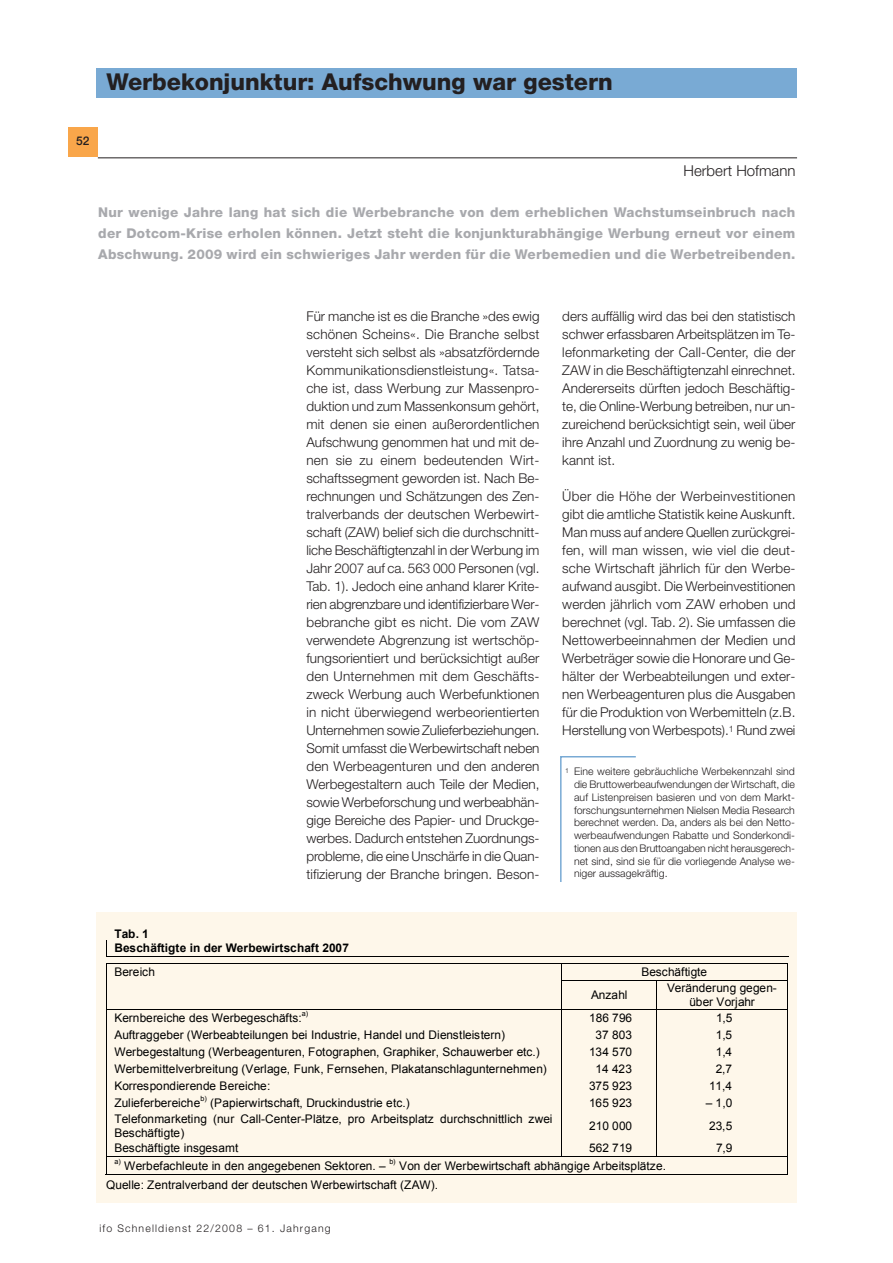
<style>
.page{position:relative;width:893px;height:1263px;background:#fff}
.page>*{position:absolute;margin:0;border:0;box-sizing:border-box;transform-origin:0 0}
.t1{font:800 23.25px "Helvetica Neue LT Std";color:#231f20}
.t2{font:300 15px "Helvetica Neue LT Std";color:#231f20}
.t3{font:300 13.5px/18px "Helvetica Neue LT Std";color:#231f20;text-align:justify}
.t4{font:800 13.5px/21px "Helvetica Neue LT Std";letter-spacing:.02em;color:#a8a9ad;text-align:justify}
.t5{font:500 12px "Helvetica Neue LT Std";color:#231f20}
.t6{font:11.85px/13.6px "Arial";color:#000}
.t7{font:700 11.85px/14.1px "Arial";letter-spacing:-.005em;color:#000}
.t8{font:300 10.5px/12.8px "Helvetica Neue LT Std";color:#231f20;text-align:justify}
.t9{font:300 10.5px "Helvetica Neue LT Std";letter-spacing:.11em;color:#231f20}
.t10{font:7.2px "Arial";color:#000}
</style>
<div class="page">
<hr style="left:98px;top:157px;width:699px;height:1px;background:#231f20">
<div style="left:68px;top:128px;width:30px;height:29px;background:#f9a64a"></div>
<div style="left:97px;top:68px;width:699px;height:30px;background:#79aad4"></div>
<div style="left:97px;top:912px;width:699px;height:291px;background:#fef7ea"></div>
<hr style="left:106px;top:956px;width:682px;height:1px;background:#000">
<svg style="left:106px;top:941px;width:1px;height:15px"></svg>
<hr style="left:106px;top:963px;width:681px;height:1px;background:#000">
<hr style="left:560px;top:980px;width:227px;height:1px;background:#000">
<hr style="left:106px;top:1009px;width:681px;height:1px;background:#000">
<svg style="left:656px;top:981px;width:1px;height:175px"></svg>
<hr style="left:106px;top:1156px;width:681px;height:1px;background:#000">
<svg style="left:106px;top:964px;width:1px;height:210px"></svg>
<hr style="left:106px;top:1174px;width:681px;height:1px;background:#000">
<svg style="left:787px;top:963px;width:1px;height:212px"></svg>
<svg style="left:560px;top:756px;width:76px;height:126px"></svg>
<h1 class="t1" style="left:106px;top:73px;width:507px">Werbekonjunktur: Aufschwung war gestern</h1>
<p class="t5" style="left:76px;top:136px;width:15px">52</p>
<p class="t2" style="left:683px;top:165px;width:113px">Herbert Hofmann</p>
<p class="t4" style="left:98px;top:203px;width:698px">Nur wenige Jahre lang hat sich die Werbebranche von dem erheblichen Wachstumseinbruch nach der Dotcom-Krise erholen können. Jetzt steht die konjunkturabhängige Werbung erneut vor einem Abschwung. 2009 wird ein schwieriges Jahr werden für die Werbemedien und die Werbetreibenden.</p>
<p class="t3" style="left:306px;top:308px;width:235px">Für manche ist es die Branche »des ewig schönen Scheins«. Die Branche selbst versteht sich selbst als »absatzfördernde Kommunikationsdienstleistung«. Tatsa&shy;che ist, dass Werbung zur Massenpro&shy;duktion und zum Massenkonsum gehört, mit denen sie einen außerordentlichen Aufschwung genommen hat und mit de&shy;nen sie zu einem bedeutenden Wirt&shy;schaftssegment geworden ist. Nach Be&shy;rechnungen und Schätzungen des Zen&shy;tralverbands der deutschen Werbewirt&shy;schaft (ZAW) belief sich die durchschnitt&shy;liche Beschäftigtenzahl in der Werbung im Jahr 2007 auf ca. 563 000 Personen (vgl.<br>Tab. 1). Jedoch eine anhand klarer Krite&shy;rien abgrenzbare und identifizierbare Wer&shy;bebranche gibt es nicht. Die vom ZAW verwendete Abgrenzung ist wertschöp&shy;fungsorientiert und berücksichtigt außer den Unternehmen mit dem Geschäfts&shy;zweck Werbung auch Werbefunktionen in nicht überwiegend werbeorientierten Unternehmen sowie Zulieferbeziehungen.<br>Somit umfasst die Werbewirtschaft neben den Werbeagenturen und den anderen Werbegestaltern auch Teile der Medien, sowie Werbeforschung und werbeabhän&shy;gige Bereiche des Papier- und Druckge&shy;werbes. Dadurch entstehen Zuordnungs&shy;probleme, die eine Unschärfe in die Quan&shy;tifizierung der Branche bringen. Beson-</p>
<p class="t3" style="left:562px;top:308px;width:235px">ders auffällig wird das bei den statistisch schwer erfassbaren Arbeitsplätzen im Te&shy;lefonmarketing der Call-Center, die der ZAW in die Beschäftigtenzahl einrechnet.<br>Andererseits dürften jedoch Beschäftig&shy;te, die Online-Werbung betreiben, nur un&shy;zureichend berücksichtigt sein, weil über ihre Anzahl und Zuordnung zu wenig be&shy;kannt ist.</p>
<p class="t3" style="left:562px;top:488px;width:235px">Über die Höhe der Werbeinvestitionen gibt die amtliche Statistik keine Auskunft.<br>Man muss auf andere Quellen zurückgrei&shy;fen, will man wissen, wie viel die deut&shy;sche Wirtschaft jährlich für den Werbe&shy;aufwand ausgibt. Die Werbeinvestitionen werden jährlich vom ZAW erhoben und berechnet (vgl. Tab. 2). Sie umfassen die Nettowerbeeinnahmen der Medien und Werbeträger sowie die Honorare und Ge&shy;hälter der Werbeabteilungen und exter&shy;nen Werbeagenturen plus die Ausgaben für die Produktion von Werbemitteln (z.B.<br>Herstellung von Werbespots).<sup>1</sup> Rund zwei</p>
<p class="t8" style="left:574px;top:766px;width:222px;text-indent:-9px"><sup>1</sup> Eine weitere gebräuchliche Werbekennzahl sind die Bruttowerbeaufwendungen der Wirtschaft, die auf Listenpreisen basieren und von dem Markt&shy;forschungsunternehmen Nielsen Media Research berechnet werden. Da, anders als bei den Netto&shy;werbeaufwendungen Rabatte und Sonderkondi&shy;tionen aus den Bruttoangaben nicht herausgerech&shy;net sind, sind sie für die vorliegende Analyse we&shy;niger aussagekräftig.</p>
<p class="t7" style="left:114px;top:927px;width:236px">Tab. 1<br>Beschäftigte in der Werbewirtschaft 2007</p>
<p class="t6" style="left:114px;top:965px;width:42px">Bereich</p>
<p class="t6" style="left:641px;top:965px;width:67px">Beschäftigte</p>
<p class="t6" style="left:591px;top:988px;width:38px">Anzahl</p>
<p class="t6" style="left:667px;top:981px;width:111px;text-align:center">Veränderung gegen&shy;über Vorjahr</p>
<p class="t6" style="left:114px;top:1011px;width:189px">Kernbereiche des Werbegeschäfts:</p>
<p class="t10" style="left:302px;top:1009px;width:8px">a)</p>
<p class="t6" style="left:589px;top:1011px;width:44px">186 796</p>
<p class="t6" style="left:716px;top:1011px;width:18px">1,5</p>
<p class="t6" style="left:114px;top:1028px;width:392px">Auftraggeber (Werbeabteilungen bei Industrie, Handel und Dienstleistern)</p>
<p class="t6" style="left:595px;top:1028px;width:38px">37 803</p>
<p class="t6" style="left:716px;top:1028px;width:18px">1,5</p>
<p class="t6" style="left:114px;top:1045px;width:427px">Werbegestaltung (Werbeagenturen, Fotographen, Graphiker, Schauwerber etc.)</p>
<p class="t6" style="left:589px;top:1045px;width:44px">134 570</p>
<p class="t6" style="left:716px;top:1045px;width:18px">1,4</p>
<p class="t6" style="left:114px;top:1062px;width:434px">Werbemittelverbreitung (Verlage, Funk, Fernsehen, Plakatanschlagunternehmen)</p>
<p class="t6" style="left:595px;top:1062px;width:38px">14 423</p>
<p class="t6" style="left:715px;top:1062px;width:18px">2,7</p>
<p class="t6" style="left:114px;top:1079px;width:157px">Korrespondierende Bereiche:</p>
<p class="t6" style="left:589px;top:1079px;width:44px">375 923</p>
<p class="t6" style="left:709px;top:1079px;width:25px">11,4</p>
<p class="t6" style="left:114px;top:1096px;width:87px">Zulieferbereiche</p>
<p class="t10" style="left:200px;top:1094px;width:8px">b)</p>
<p class="t6" style="left:210px;top:1096px;width:201px">(Papierwirtschaft, Druckindustrie etc.)</p>
<p class="t6" style="left:589px;top:1096px;width:44px">165 923</p>
<p class="t6" style="left:705px;top:1096px;width:28px">– 1,0</p>
<p class="t6" style="left:114px;top:1112px;width:439px">Telefonmarketing (nur Call-Center-Plätze, pro Arbeitsplatz durchschnittlich zwei<br>Beschäftigte)</p>
<p class="t6" style="left:589px;top:1119px;width:44px">210 000</p>
<p class="t6" style="left:709px;top:1119px;width:25px">23,5</p>
<p class="t6" style="left:114px;top:1141px;width:125px">Beschäftigte insgesamt</p>
<p class="t6" style="left:589px;top:1141px;width:44px">562 719</p>
<p class="t6" style="left:716px;top:1141px;width:18px">7,9</p>
<p class="t10" style="left:114px;top:1157px;width:8px">a)</p>
<p class="t6" style="left:124px;top:1159px;width:263px">Werbefachleute in den angegebenen Sektoren. –</p>
<p class="t10" style="left:389px;top:1157px;width:8px">b)</p>
<p class="t6" style="left:106px;top:1156px;width:561px;line-height:19px;text-indent:293px">Von der Werbewirtschaft abhängige Arbeitsplätze.<br>Quelle: Zentralverband der deutschen Werbewirtschaft (ZAW).</p>
<p class="t9" style="left:99px;top:1225px;width:233px">ifo Schnelldienst 22/2008 – 61. Jahrgang</p>
</div>
